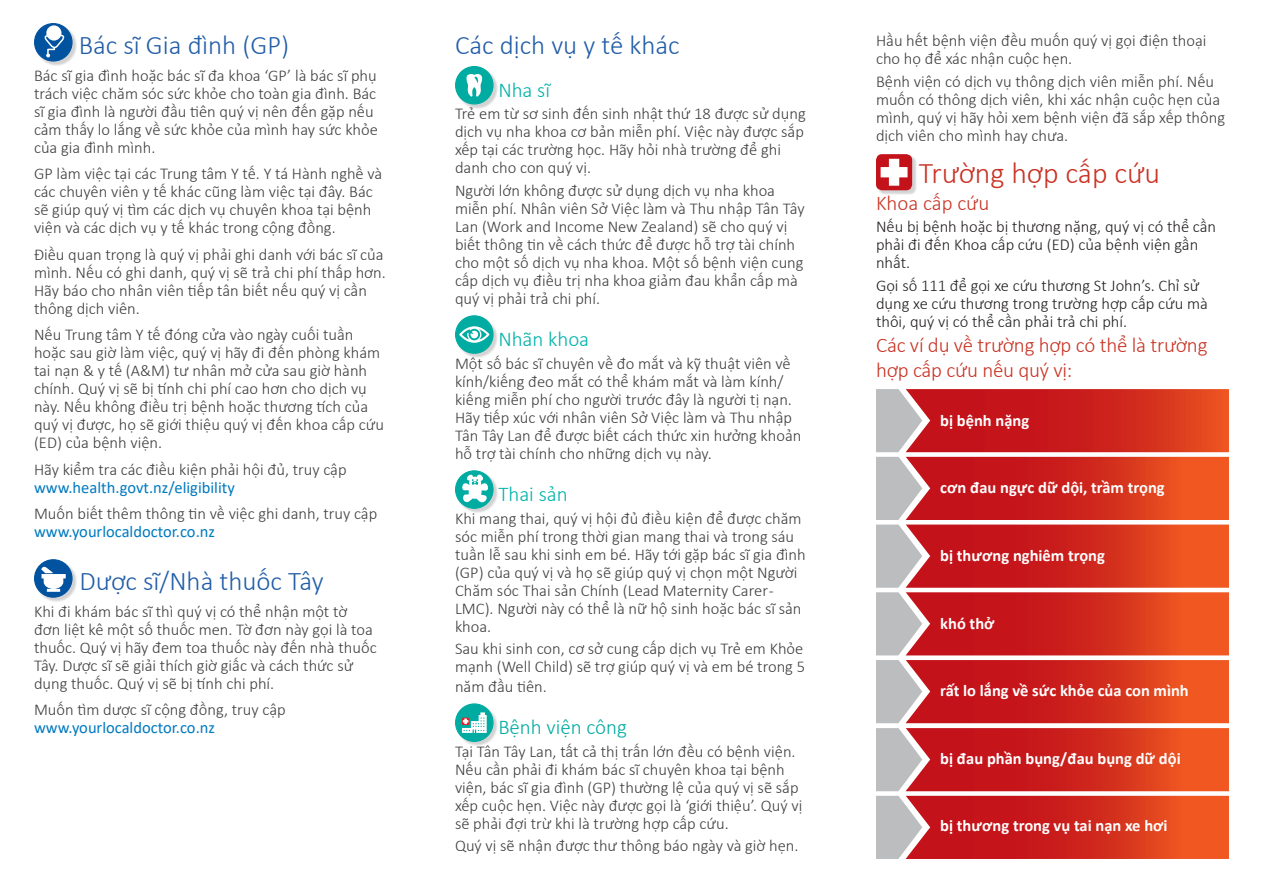
<style>
.page{position:relative;width:1263px;height:893px;background:#fff}
.page>*{position:absolute;margin:0;border:0;box-sizing:border-box;transform-origin:0 0}
.Heading{font:300 30px "Calibri";color:#c93325}
.Heading-2{font:300 27px "Calibri";color:#215da7}
.Sub_heading{font:300 21px/25.2px "Calibri";letter-spacing:-.01em;color:#c93325}
.Sub_heading-2{font:300 21px "Calibri";color:#00b2a9}
.Sub_heading-3{font:300 21px "Calibri";color:#00aca2}
.Body{font:300 16.5px/18px "Calibri";color:#3e3e3f}
.Body-2{font:300 16.5px/18px "Calibri";color:#231f20}
.Body-3{font:700 16.5px "Calibri";color:#fff}
.s1{font-weight:400;color:#007ac0}
</style>
<div class="page">
<div style="left:35px;top:24px;width:42px;height:42px;background:#231f20;opacity:.2"></div>
<div style="left:35px;top:24px;width:37px;height:37px;background:#0153a0;border-radius:50%"></div>
<div style="left:34px;top:23px;width:39px;height:39px;border:1px solid #0153a0;border-radius:50%"></div>
<div style="left:46px;top:25px;width:15px;height:16px;background:#fff;border-radius:50%"></div>
<svg style="left:44px;top:34px;width:22px;height:23px"></svg>
<div style="left:35px;top:560px;width:42px;height:42px;background:#231f20;opacity:.2"></div>
<div style="left:35px;top:560px;width:37px;height:37px;background:#0153a0;border-radius:50%"></div>
<div style="left:34px;top:559px;width:39px;height:39px;border:1px solid #0153a0;border-radius:50%"></div>
<svg style="left:41px;top:566px;width:25px;height:26px"></svg>
<div style="left:456px;top:67px;width:42px;height:42px;background:#231f20;opacity:.2"></div>
<div style="left:456px;top:67px;width:37px;height:37px;background:#00aca2;border-radius:50%"></div>
<div style="left:455px;top:66px;width:39px;height:39px;border:1px solid #00aca2;border-radius:50%"></div>
<svg style="left:466px;top:74px;width:17px;height:23px"></svg>
<div style="left:456px;top:316px;width:42px;height:42px;background:#231f20;opacity:.2"></div>
<div style="left:456px;top:316px;width:37px;height:37px;background:#00aca2;border-radius:50%"></div>
<div style="left:455px;top:315px;width:39px;height:39px;border:1px solid #00aca2;border-radius:50%"></div>
<svg style="left:459px;top:326px;width:30px;height:17px"></svg>
<div style="left:456px;top:471px;width:42px;height:42px;background:#231f20;opacity:.2"></div>
<div style="left:456px;top:471px;width:37px;height:37px;background:#00aca2;border-radius:50%"></div>
<div style="left:455px;top:470px;width:39px;height:39px;border:1px solid #00aca2;border-radius:50%"></div>
<svg style="left:461px;top:474px;width:28px;height:30px"></svg>
<div style="left:456px;top:704px;width:42px;height:43px;background:#231f20;opacity:.2"></div>
<div style="left:456px;top:704px;width:37px;height:37px;background:#00aca2;border-radius:50%"></div>
<div style="left:455px;top:703px;width:39px;height:39px;border:1px solid #00aca2;border-radius:50%"></div>
<svg style="left:462px;top:712px;width:25px;height:21px"></svg>
<div style="left:877px;top:155px;width:40px;height:40px;background:#231f20;opacity:.2"></div>
<div style="left:876px;top:154px;width:36px;height:36px;background:#c4121a;border-radius:6px"></div>
<div style="left:889px;top:159px;width:10px;height:27px;background:#fff"></div>
<div style="left:881px;top:167px;width:26px;height:10px;background:#fff"></div>
<svg style="left:876px;top:389px;width:353px;height:470px;background:#d3483d"></svg>
<p class="Heading-2" style="left:79px;top:28px;width:212px">Bác sĩ Gia đình (GP)</p>
<p class="Body" style="left:34px;top:66px;width:345px">Bác sĩ gia đình hoặc bác sĩ đa khoa ‘GP’ là bác sĩ phụ trách việc chăm sóc sức khỏe cho toàn gia đình. Bác sĩ gia đình là người đầu tiên quý vị nên đến gặp nếu cảm thấy lo lắng về sức khỏe của mình hay sức khỏe của gia đình mình.</p>
<p class="Body" style="left:34px;top:164px;width:350px">GP làm việc tại các Trung tâm Y tế. Y tá Hành nghề và các chuyên viên y tế khác cũng làm việc tại đây. Bác sẽ giúp quý vị tìm các dịch vụ chuyên khoa tại bệnh viện và các dịch vụ y tế khác trong cộng đồng.</p>
<p class="Body" style="left:34px;top:245px;width:353px">Điều quan trọng là quý vị phải ghi danh với bác sĩ của mình. Nếu có ghi danh, quý vị sẽ trả chi phí thấp hơn.<br>Hãy báo cho nhân viên tiếp tân biết nếu quý vị cần thông dịch viên.</p>
<p class="Body" style="left:34px;top:325px;width:351px">Nếu Trung tâm Y tế đóng cửa vào ngày cuối tuần hoặc sau giờ làm việc, quý vị hãy đi đến phòng khám tai nạn &amp; y tế (A&amp;M) tư nhân mở cửa sau giờ hành chính. Quý vị sẽ bị tính chi phí cao hơn cho dịch vụ này. Nếu không điều trị bệnh hoặc thương tích của quý vị được, họ sẽ giới thiệu quý vị đến khoa cấp cứu (ED) của bệnh viện.</p>
<p class="Body" style="left:34px;top:460px;width:314px">Hãy kiểm tra các điều kiện phải hội đủ, truy cập <span class="s1">www.health.govt.nz/eligibility</span></p>
<p class="Body" style="left:34px;top:504px;width:345px">Muốn biết thêm thông tin về việc ghi danh, truy cập <span class="s1">www.yourlocaldoctor.co.nz</span></p>
<p class="Heading-2" style="left:79px;top:564px;width:246px">Dược sĩ/Nhà thuốc Tây</p>
<p class="Body" style="left:34px;top:602px;width:344px">Khi đi khám bác sĩ thì quý vị có thể nhận một tờ đơn liệt kê một số thuốc men. Tờ đơn này gọi là toa thuốc. Quý vị hãy đem toa thuốc này đến nhà thuốc Tây. Dược sĩ sẽ giải thích giờ giấc và cách thức sử dụng thuốc. Quý vị sẽ bị tính chi phí.</p>
<p class="Body" style="left:34px;top:701px;width:253px">Muốn tìm dược sĩ cộng đồng, truy cập <span class="s1">www.yourlocaldoctor.co.nz</span></p>
<p class="Heading-2" style="left:455px;top:29px;width:226px">Các dịch vụ y tế khác</p>
<p class="Sub_heading-2" style="left:498px;top:77px;width:53px">Nha sĩ</p>
<p class="Body" style="left:455px;top:105px;width:352px">Trẻ em từ sơ sinh đến sinh nhật thứ 18 được sử dụng dịch vụ nha khoa cơ bản miễn phí. Việc này được sắp xếp tại các trường học. Hãy hỏi nhà trường để ghi danh cho con quý vị.</p>
<p class="Body" style="left:455px;top:181px;width:351px">Người lớn không được sử dụng dịch vụ nha khoa miễn phí. Nhân viên Sở Việc làm và Thu nhập Tân Tây Lan (Work and Income New Zealand) sẽ cho quý vị biết thông tin về cách thức để được hỗ trợ tài chính cho một số dịch vụ nha khoa. Một số bệnh viện cung cấp dịch vụ điều trị nha khoa giảm đau khẩn cấp mà quý vị phải trả chi phí.</p>
<p class="Sub_heading-2" style="left:498px;top:326px;width:92px">Nhãn khoa</p>
<p class="Body" style="left:455px;top:354px;width:348px">Một số bác sĩ chuyên về đo mắt và kỹ thuật viên về kính/kiếng đeo mắt có thể khám mắt và làm kính/ kiếng miễn phí cho người trước đây là người tị nạn.<br>Hãy tiếp xúc với nhân viên Sở Việc làm và Thu nhập Tân Tây Lan để được biết cách thức xin hưởng khoản hỗ trợ tài chính cho những dịch vụ này.</p>
<p class="Sub_heading-2" style="left:498px;top:481px;width:71px">Thai sản</p>
<p class="Body" style="left:455px;top:509px;width:352px">Khi mang thai, quý vị hội đủ điều kiện để được chăm sóc miễn phí trong thời gian mang thai và trong sáu tuần lễ sau khi sinh em bé. Hãy tới gặp bác sĩ gia đình (GP) của quý vị và họ sẽ giúp quý vị chọn một Người Chăm sóc Thai sản Chính (Lead Maternity Carer - LMC). Người này có thể là nữ hộ sinh hoặc bác sĩ sản khoa.</p>
<p class="Body" style="left:455px;top:639px;width:352px">Sau khi sinh con, cơ sở cung cấp dịch vụ Trẻ em Khỏe mạnh (Well Child) sẽ trợ giúp quý vị và em bé trong 5</p>
<p class="Body" style="left:455px;top:677px;width:93px">năm đầu tiên.</p>
<p class="Sub_heading-3" style="left:498px;top:714px;width:130px">Bệnh viện công</p>
<p class="Body" style="left:455px;top:742px;width:349px">Tại Tân Tây Lan, tất cả thị trấn lớn đều có bệnh viện.<br>Nếu cần phải đi khám bác sĩ chuyên khoa tại bệnh viện, bác sĩ gia đình (GP) thường lệ của quý vị sẽ sắp xếp cuộc hẹn. Việc này được gọi là ‘giới thiệu’. Quý vị sẽ phải đợi trừ khi là trường hợp cấp cứu.</p>
<p class="Body" style="left:455px;top:836px;width:345px">Quý vị sẽ nhận được thư thông báo ngày và giờ hẹn.</p>
<p class="Body" style="left:876px;top:32px;width:332px">Hầu hết bệnh viện đều muốn quý vị gọi điện thoại cho họ để xác nhận cuộc hẹn.</p>
<p class="Body" style="left:876px;top:72px;width:351px">Bệnh viện có dịch vụ thông dịch viên miễn phí. Nếu muốn có thông dịch viên, khi xác nhận cuộc hẹn của mình, quý vị hãy hỏi xem bệnh viện đã sắp xếp thông dịch viên cho mình hay chưa.</p>
<p class="Heading" style="left:919px;top:154px;width:243px">Trường hợp cấp cứu</p>
<p class="Sub_heading" style="left:876px;top:190px;width:115px">Khoa cấp cứu</p>
<p class="Body-2" style="left:876px;top:218px;width:342px">Nếu bị bệnh hoặc bị thương nặng, quý vị có thể cần phải đi đến Khoa cấp cứu (ED) của bệnh viện gần nhất.</p>
<p class="Body-2" style="left:876px;top:276px;width:333px">Gọi số 111 để gọi xe cứu thương St John’s. Chỉ sử dụng xe cứu thương trong trường hợp cấp cứu mà thôi, quý vị có thể cần phải trả chi phí.</p>
<p class="Sub_heading" style="left:876px;top:332px;width:333px">Các ví dụ về trường hợp có thể là trường hợp cấp cứu nếu quý vị:</p>
<p class="Body-3" style="left:940px;top:408px;width:90px">bị bệnh nặng</p>
<p class="Body-3" style="left:940px;top:476px;width:226px">cơn đau ngực dữ dội, trầm trọng</p>
<p class="Body-3" style="left:940px;top:544px;width:166px">bị thương nghiêm trọng</p>
<p class="Body-3" style="left:940px;top:611px;width:56px">khó thở</p>
<p class="Body-3" style="left:940px;top:679px;width:250px">rất lo lắng về sức khỏe của con mình</p>
<p class="Body-3" style="left:940px;top:747px;width:242px">bị đau phần bụng/đau bụng dữ dội</p>
<p class="Body-3" style="left:940px;top:814px;width:229px">bị thương trong vụ tai nạn xe hơi</p>
</div>
